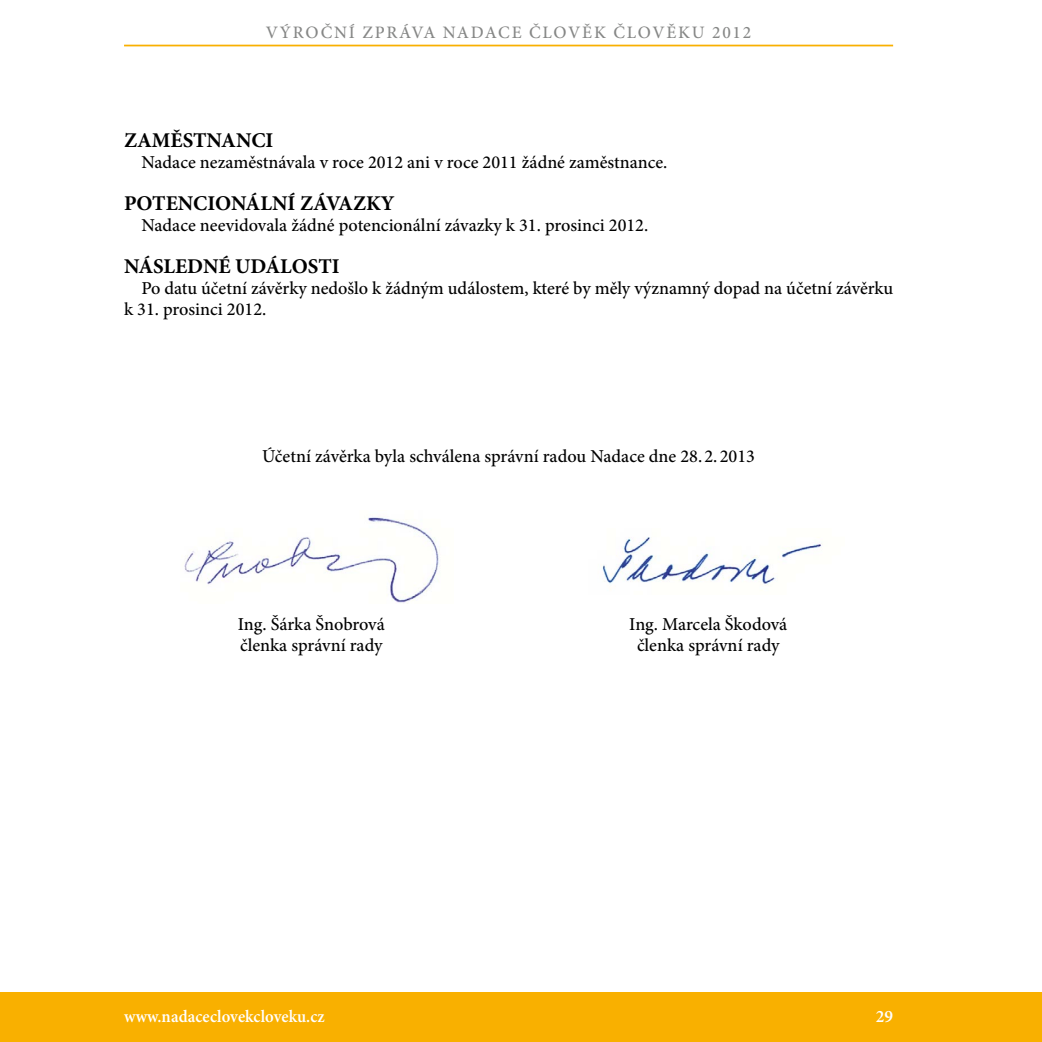
<style>
.page{position:relative;width:1042px;height:1042px;background:#fff}
.page>*{position:absolute;margin:0;border:0;box-sizing:border-box;transform-origin:0 0}
.t1{font:700 21px "Minion Pro";color:#000}
.t2{font:500 18.2px/21px "Minion Pro";color:#000}
.t3{font:500 17.5px "Minion Pro";letter-spacing:.1em;color:#868786}
.t4{font:600 17.5px "Minion Pro";letter-spacing:.005em;color:#fff;scale:.95 1}
.t5{font:600 17.5px "Minion Pro";letter-spacing:.005em;color:#fff}
</style>
<div class="page">
<div style="left:0;top:992px;width:1042px;height:50px;background:#f9b000"></div>
<hr style="left:124px;top:45px;width:769px;height:1px;background:#f9b000">
<img style="left:602px;top:537px;width:220px;height:49px">
<img style="left:184px;top:517px;width:255px;height:86px">
<p class="t3" style="left:266px;top:20px;width:487px">VÝROČNÍ ZPRÁVA NADACE ČLOVĚK ČLOVĚKU 2012</p>
<p class="t1" style="left:124px;top:125px;width:151px">ZAMĚSTNANCI</p>
<p class="t2" style="left:141px;top:152px;width:525px">Nadace nezaměstnávala v roce 2012 ani v roce 2011 žádné zaměstnance.</p>
<p class="t1" style="left:124px;top:188px;width:272px">POTENCIONÁLNÍ ZÁVAZKY</p>
<p class="t2" style="left:141px;top:215px;width:506px">Nadace neevidovala žádné potencionální závazky k 31. prosinci 2012.</p>
<p class="t1" style="left:124px;top:251px;width:217px">NÁSLEDNÉ UDÁLOSTI</p>
<p class="t2" style="left:124px;top:278px;width:770px;text-indent:17px">Po datu účetní závěrky nedošlo k žádným událostem, které by měly významný dopad na účetní závěrku k 31. prosinci 2012.</p>
<p class="t2" style="left:262px;top:446px;width:494px">Účetní závěrka byla schválena správní radou Nadace dne 28. 2. 2013</p>
<p class="t2" style="left:238px;top:614px;width:148px">Ing. Šárka Šnobrová členka správní rady</p>
<p class="t2" style="left:629px;top:614px;width:159px;text-align:center">Ing. Marcela Škodová členka správní rady</p>
<p class="t4" style="left:124px;top:1004px;width:213px">www.nadaceclovekcloveku.cz</p>
<p class="t5" style="left:876px;top:1004px;width:19px">29</p>
</div>
